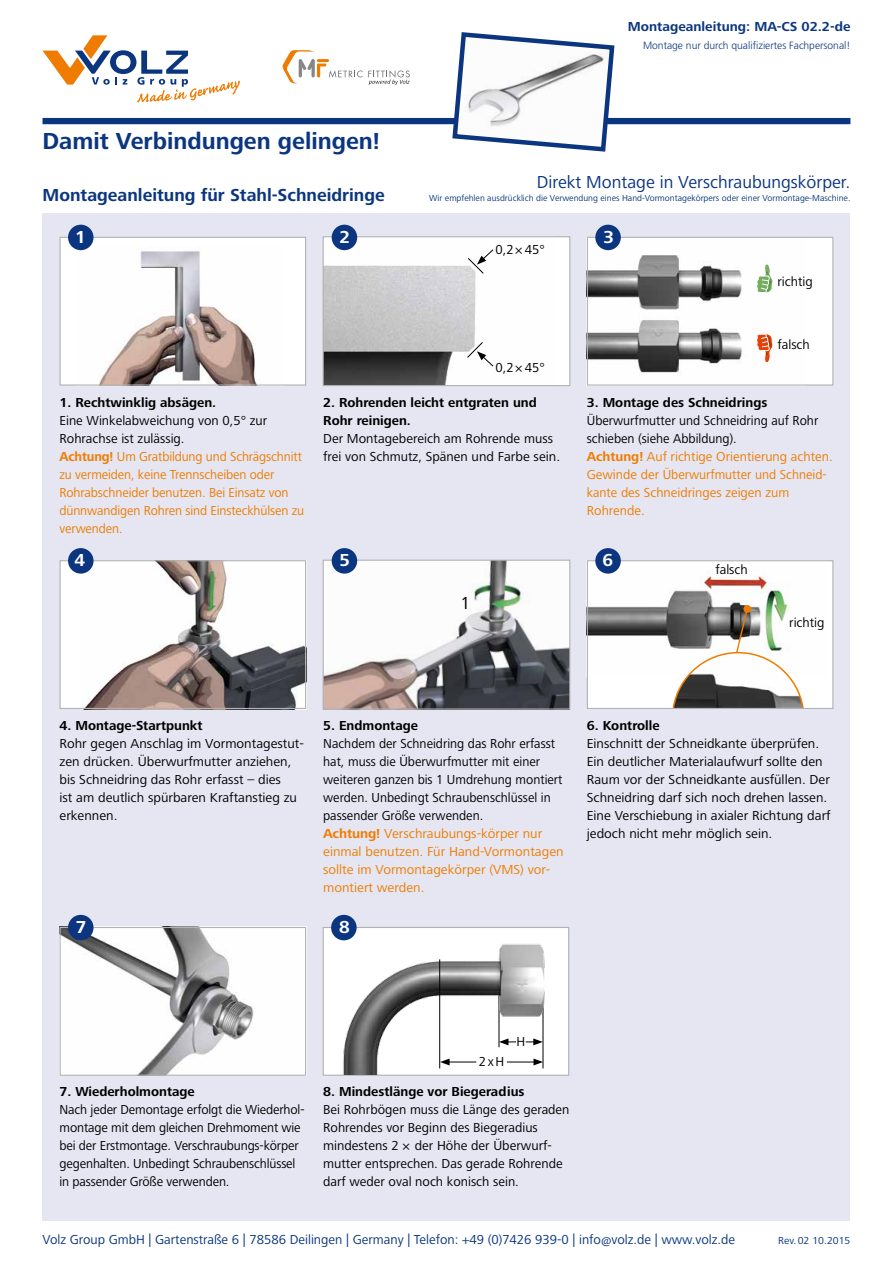
<style>
.page{position:relative;width:893px;height:1263px;background:#fff}
.page>*{position:absolute;margin:0;border:0;box-sizing:border-box;transform-origin:0 0}
.t1{font:700 24px "Frutiger Next Pro";color:#0b367f}
.t2{font:700 18px "Frutiger Next Pro";color:#0b367f}
.t3{font:18px "Frutiger Next LT";color:#0b367f}
.t4{font:700 18px "Frutiger Next Pro";color:#fff}
.t5{font:18px "Frutiger Next LT";color:#000}
.t6{font:13.5px/18px "Frutiger Next LT";color:#000}
.t7{font:13.5px/18px "Frutiger Next LT";color:#ef7c00}
.t8{font:700 13.5px/18px "Frutiger Next Pro";color:#000}
.t9{font:13.5px "Frutiger Next LT";color:#0b367f}
.t10{font:700 13.5px "Frutiger Next Pro";color:#0b367f}
.t11{font:300 10.5px "Frutiger";color:#0b367f}
.t12{font:10.5px "Frutiger Next LT";color:#0b367f}
.t13{font:9px "Frutiger Next LT";color:#0b367f}
.s1{color:#000}
.s2{font-family:"Frutiger Next Pro";font-weight:700}
.s3{font-family:"Frutiger Next Pro";font-weight:700;color:#ef7c00}
.s4{color:#ef7c00}
</style>
<div class="page">
<div style="left:43px;top:213px;width:807px;height:1007px;background:#e5e6f2"></div>
<div style="left:43px;top:118px;width:807px;height:6px;background:#0b367f"></div>
<svg style="left:43px;top:35px;width:197px;height:67px"></svg>
<svg style="left:283px;top:50px;width:127px;height:35px"></svg>
<svg style="left:450px;top:32px;width:167px;height:120px"></svg>
<div style="left:60px;top:237px;width:246px;height:148px;background:#fff"></div>
<img style="left:76px;top:248px;width:181px;height:136px">
<div style="left:60px;top:237px;width:246px;height:149px;border:1px solid #b1b2b3"></div>
<div style="left:68px;top:225px;width:26px;height:25px;background:#0b367f;border-radius:50%"></div>
<div style="left:587px;top:237px;width:246px;height:148px;background:#fff"></div>
<img style="left:589px;top:241px;width:153px;height:132px">
<div style="left:587px;top:237px;width:246px;height:149px;border:1px solid #b1b2b3"></div>
<div style="left:595px;top:225px;width:26px;height:25px;background:#0b367f;border-radius:50%"></div>
<svg style="left:757px;top:264px;width:16px;height:29px"></svg>
<svg style="left:756px;top:333px;width:17px;height:30px"></svg>
<div style="left:323px;top:237px;width:247px;height:149px;background:#fff"></div>
<img style="left:325px;top:238px;width:151px;height:146px">
<div style="left:323px;top:236px;width:247px;height:150px;border:1px solid #b1b2b3"></div>
<svg style="left:467px;top:249px;width:27px;height:25px"></svg>
<svg style="left:466px;top:341px;width:28px;height:26px"></svg>
<div style="left:332px;top:225px;width:25px;height:25px;background:#0b367f;border-radius:50%"></div>
<div style="left:60px;top:561px;width:246px;height:147px;background:#fff"></div>
<img style="left:82px;top:562px;width:222px;height:145px">
<div style="left:60px;top:560px;width:246px;height:149px;border:1px solid #b1b2b3"></div>
<div style="left:68px;top:548px;width:26px;height:26px;background:#0b367f;border-radius:50%"></div>
<img style="left:325px;top:562px;width:243px;height:146px">
<div style="left:323px;top:560px;width:247px;height:150px;border:1px solid #b1b2b3"></div>
<div style="left:332px;top:548px;width:25px;height:26px;background:#0b367f;border-radius:50%"></div>
<div style="left:587px;top:561px;width:246px;height:147px;background:#fff"></div>
<img style="left:589px;top:567px;width:199px;height:81px">
<div style="left:587px;top:560px;width:246px;height:149px;border:1px solid #b1b2b3"></div>
<div style="left:595px;top:548px;width:26px;height:26px;background:#0b367f;border-radius:50%"></div>
<svg style="left:672px;top:607px;width:133px;height:102px"></svg>
<img style="left:62px;top:929px;width:242px;height:145px">
<div style="left:60px;top:927px;width:246px;height:149px;border:1px solid #b1b2b3"></div>
<div style="left:68px;top:915px;width:26px;height:25px;background:#0b367f;border-radius:50%"></div>
<div style="left:323px;top:927px;width:246px;height:149px;background:#fff;border:1px solid #b1b2b3"></div>
<div style="left:331px;top:915px;width:26px;height:25px;background:#0b367f;border-radius:50%"></div>
<img style="left:323px;top:930px;width:222px;height:144px">
<svg style="left:526px;top:1038px;width:17px;height:7px"></svg>
<svg style="left:499px;top:1038px;width:17px;height:7px"></svg>
<svg style="left:507px;top:1058px;width:36px;height:7px"></svg>
<svg style="left:440px;top:1058px;width:36px;height:7px"></svg>
<hr style="left:439px;top:959px;width:1px;height:109px;background:#000">
<h1 class="t1" style="left:43px;top:128px;width:339px">Damit Verbindungen gelingen!</h1>
<h2 class="t2" style="left:43px;top:185px;width:344px">Montageanleitung für Stahl-Schneidringe</h2>
<h2 class="t4" style="left:75px;top:227px;width:12px">1</h2>
<h2 class="t4" style="left:340px;top:227px;width:12px">2</h2>
<p class="t10" style="left:628px;top:19px;width:224px">Montageanleitung: MA-CS 02.2-de</p>
<p class="t11" style="left:643px;top:39px;width:209px">Montage nur durch qualifiziertes Fachpersonal!</p>
<h2 class="t3" style="left:537px;top:172px;width:315px">Direkt Montage in Verschraubungskörper.</h2>
<p class="t13" style="left:429px;top:193px;width:423px">Wir empfehlen ausdrücklich die Verwendung eines Hand-Vormontagekörpers oder einer Vormontage-Maschine.</p>
<p class="t6" style="left:495px;top:240px;width:51px">0,2× 45°</p>
<p class="t6" style="left:495px;top:359px;width:51px">0,2× 45°</p>
<h2 class="t4" style="left:603px;top:227px;width:12px">3</h2>
<p class="t6" style="left:777px;top:272px;width:37px">richtig</p>
<p class="t6" style="left:777px;top:335px;width:34px">falsch</p>
<p class="t8" style="left:60px;top:393px;width:158px">1. Rechtwinklig absägen.</p>
<p class="t7" style="left:60px;top:411px;width:246px"><span class="s1">Eine Winkelabweichung von 0,5° zur Rohrachse ist zulässig.<br></span><span class="s2">Achtung!</span> Um Gratbildung und Schrägschnitt zu vermeiden, keine Trennscheiben oder Rohrabschneider benutzen. Bei Einsatz von dünnwandigen Rohren sind Einsteckhülsen zu verwenden.</p>
<h2 class="t4" style="left:75px;top:550px;width:12px">4</h2>
<p class="t8" style="left:323px;top:393px;width:215px">2. Rohrenden leicht entgraten und<br>Rohr reinigen.</p>
<p class="t6" style="left:323px;top:429px;width:238px">Der Montagebereich am Rohrende muss frei von Schmutz, Spänen und Farbe sein.</p>
<h2 class="t4" style="left:340px;top:550px;width:12px">5</h2>
<h2 class="t5" style="left:460px;top:593px;width:11px">1</h2>
<p class="t8" style="left:587px;top:393px;width:182px">3. Montage des Schneidrings</p>
<p class="t7" style="left:587px;top:411px;width:247px"><span class="s1">Überwurfmutter und Schneidring auf Rohr schieben (siehe Abbildung).<br></span><span class="s2">Achtung!</span> Auf richtige Orientierung achten.<br>Gewinde der Überwurfmutter und Schneid&shy;kante des Schneidringes zeigen zum Rohrende.</p>
<h2 class="t4" style="left:602px;top:550px;width:12px">6</h2>
<p class="t6" style="left:715px;top:561px;width:34px">falsch</p>
<p class="t6" style="left:789px;top:613px;width:37px">richtig</p>
<p class="t8" style="left:60px;top:717px;width:145px">4. Montage-Startpunkt</p>
<p class="t6" style="left:60px;top:735px;width:246px">Rohr gegen Anschlag im Vormontagestut&shy;zen drücken. Überwurfmutter anziehen, bis Schneidring das Rohr erfasst – dies<br>ist am deutlich spürbaren Kraftanstieg zu erkennen.</p>
<p class="t8" style="left:323px;top:717px;width:96px">5. Endmontage</p>
<p class="t6" style="left:323px;top:735px;width:242px">Nachdem der Schneidring das Rohr erfasst hat, muss die Überwurfmutter mit einer weiteren ganzen bis 1 Umdrehung montiert werden. Unbedingt Schraubenschlüssel in passender Größe verwenden.<br><span class="s3">Achtung!</span> <span class="s4">Verschraubungs-körper nur einmal benutzen. Für Hand-Vormontagen sollte im Vormontagekörper (VMS) vor&shy;montiert werden.</span></p>
<h2 class="t4" style="left:76px;top:917px;width:12px">7</h2>
<h2 class="t4" style="left:339px;top:917px;width:12px">8</h2>
<p class="t8" style="left:587px;top:717px;width:74px">6. Kontrolle</p>
<p class="t6" style="left:587px;top:735px;width:245px">Einschnitt der Schneidkante überprüfen.<br>Ein deutlicher Materialaufwurf sollte den Raum vor der Schneidkante ausfüllen. Der Schneidring darf sich noch drehen lassen.<br>Eine Verschiebung in axialer Richtung darf jedoch nicht mehr möglich sein.</p>
<p class="t8" style="left:60px;top:1082px;width:137px">7. Wiederholmontage</p>
<p class="t6" style="left:60px;top:1101px;width:246px">Nach jeder Demontage erfolgt die Wiederhol&shy;montage mit dem gleichen Drehmoment wie bei der Erstmontage. Verschraubungs-körper gegenhalten. Unbedingt Schraubenschlüssel in passender Größe verwenden.</p>
<p class="t6" style="left:479px;top:1053px;width:27px">2xH</p>
<p class="t6" style="left:516px;top:1033px;width:10px">H</p>
<p class="t8" style="left:323px;top:1082px;width:203px">8. Mindestlänge vor Biegeradius</p>
<p class="t6" style="left:323px;top:1101px;width:248px">Bei Rohrbögen muss die Länge des geraden Rohrendes vor Beginn des Biegeradius mindestens 2 × der Höhe der Überwurf&shy;mutter entsprechen. Das gerade Rohrende darf weder oval noch konisch sein.</p>
<p class="t9" style="left:43px;top:1232px;width:694px">Volz Group GmbH | Gartenstraße 6 | 78586 Deilingen | Germany | Telefon: +49 (0)7426 939-0 | info@volz.de | www.volz.de</p>
<p class="t12" style="left:778px;top:1234px;width:74px">Rev.02 10.2015</p>
</div>
